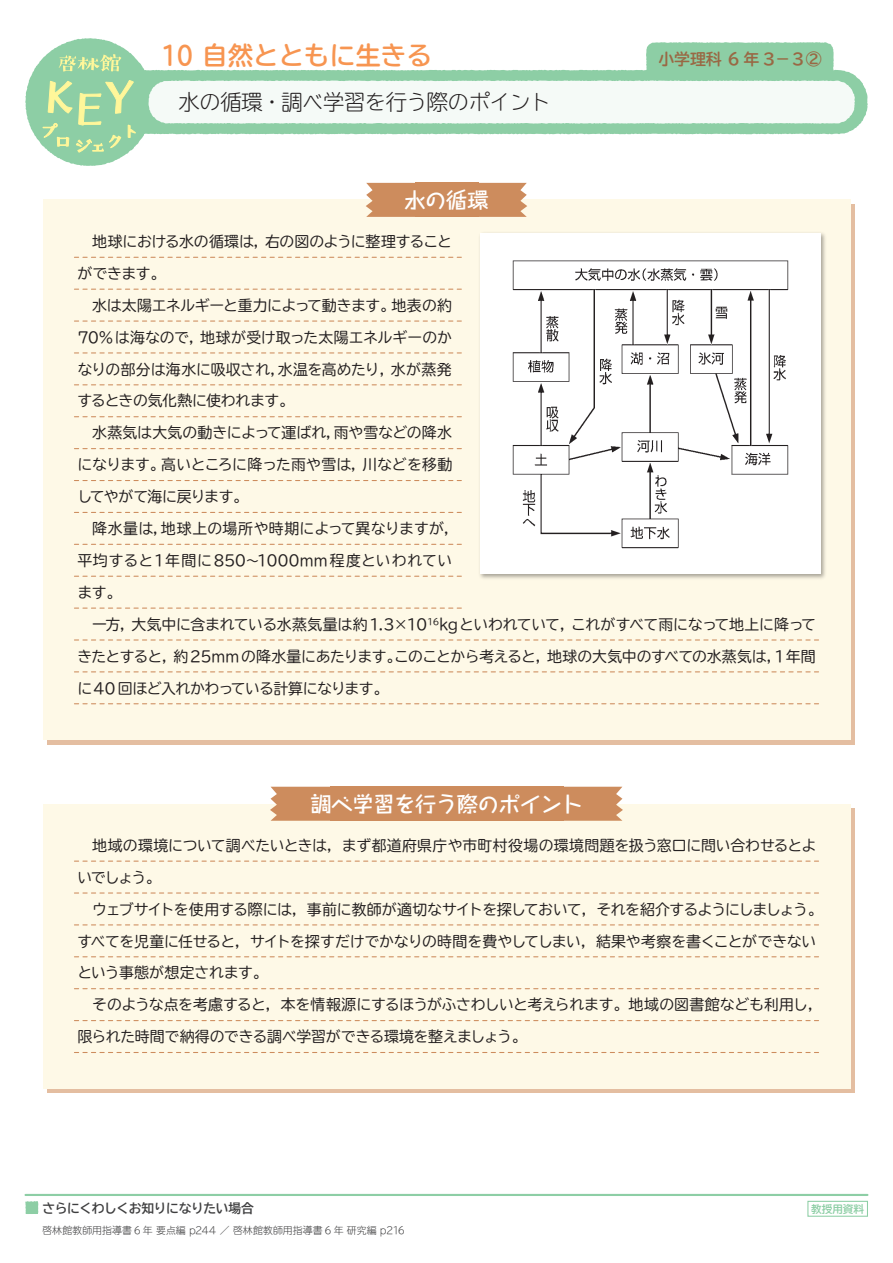
<style>
.page{position:relative;width:893px;height:1263px;background:#fff}
.page>*{position:absolute;margin:0;border:0;box-sizing:border-box;transform-origin:0 0}
.t1{font:700 25.5px "TBUDR Go Std";color:#f79551;scale:.85 1}
.t2{font:300 21.3px "TBUDR Go Std Super";letter-spacing:-.02em;color:#231f20}
.t3{font:700 21.3px "Taka Hand Std De";letter-spacing:-.01em;color:#fff}
.t4{font:700 15.9px "TBUDR Go Std";letter-spacing:-.005em;color:#996844}
.t5{font:14.85px/32px "TBUDR Go Std";letter-spacing:-.015em;color:#231f20}
.t6{font:14.85px/32px "TBUDR Go Std";letter-spacing:-.04em;color:#231f20}
.t7{font:14.85px/32px "TBUDR Go Std";letter-spacing:.015em;color:#231f20}
.t8{font:14.85px "TBUDR Go Std";letter-spacing:.02em;color:#231f20}
.t9{font:14.85px "TBUDR Go Std";letter-spacing:.005em;color:#231f20}
.t10{font:14.85px "TBUDR Go Std";letter-spacing:-.035em;color:#231f20}
.t11{font:14.85px "TBUDR Go Std";letter-spacing:-.045em;color:#231f20}
.t12{font:700 12.75px "TBUD Go Std";letter-spacing:-.03em;color:#3e3e3f}
.t13{font:700 10.65px "TBUDR Go Std";letter-spacing:-.005em;color:#8dcea5}
.t14{font:300 9.9px "TBUDR Go Std Super";letter-spacing:-.005em;color:#3e3e3f}
</style>
<div class="page">
<div style="left:43px;top:200px;width:807px;height:540px;background:#fef9e7"></div>
<svg style="left:74px;top:257px;width:387px;height:1px"></svg>
<svg style="left:74px;top:289px;width:387px;height:1px"></svg>
<svg style="left:74px;top:320px;width:387px;height:2px"></svg>
<svg style="left:74px;top:352px;width:387px;height:1px"></svg>
<svg style="left:74px;top:384px;width:387px;height:1px"></svg>
<svg style="left:74px;top:416px;width:387px;height:1px"></svg>
<svg style="left:74px;top:448px;width:387px;height:1px"></svg>
<svg style="left:74px;top:480px;width:387px;height:1px"></svg>
<svg style="left:74px;top:512px;width:387px;height:1px"></svg>
<svg style="left:74px;top:544px;width:387px;height:1px"></svg>
<svg style="left:74px;top:576px;width:387px;height:1px"></svg>
<svg style="left:74px;top:608px;width:387px;height:1px"></svg>
<div style="left:47px;top:808px;width:808px;height:285px;background:#e4bea1"></div>
<div style="left:43px;top:804px;width:807px;height:285px;background:#fef9e7"></div>
<svg style="left:74px;top:860px;width:745px;height:2px"></svg>
<svg style="left:74px;top:892px;width:745px;height:1px"></svg>
<svg style="left:74px;top:924px;width:745px;height:1px"></svg>
<svg style="left:74px;top:956px;width:745px;height:1px"></svg>
<svg style="left:74px;top:988px;width:745px;height:1px"></svg>
<svg style="left:74px;top:1020px;width:745px;height:1px"></svg>
<svg style="left:74px;top:1052px;width:745px;height:1px"></svg>
<svg style="left:74px;top:639px;width:745px;height:1px"></svg>
<svg style="left:74px;top:671px;width:745px;height:1px"></svg>
<svg style="left:74px;top:703px;width:745px;height:1px"></svg>
<svg style="left:563px;top:787px;width:60px;height:34px"></svg>
<svg style="left:366px;top:183px;width:161px;height:34px"></svg>
<div style="left:415px;top:183px;width:63px;height:34px;background:#cd8c5d"></div>
<svg style="left:270px;top:787px;width:60px;height:34px"></svg>
<div style="left:330px;top:787px;width:233px;height:34px;background:#cd8c5d"></div>
<img style="left:480px;top:233px;width:345px;height:346px">
<div style="left:480px;top:234px;width:341px;height:340px;background:#fff"></div>
<img style="left:512px;top:260px;width:277px;height:289px">
<svg style="left:25px;top:38px;width:830px;height:128px"></svg>
<hr style="left:26px;top:1194px;width:841px;height:2px;background:#8dcea5">
<div style="left:807px;top:1201px;width:61px;height:16px;border:1px solid #8dcea5"></div>
<svg style="left:25px;top:1201px;width:14px;height:13px"></svg>
<h1 class="t1" style="left:161px;top:35px;width:320px">10 自然とともに生きる</h1>
<h2 class="t2" style="left:178px;top:85px;width:374px">水の循環・調べ学習を行う際のポイント</h2>
<p class="t4" style="left:658px;top:46px;width:165px">小学理科 6 年 3－３2</p>
<h2 class="t3" style="left:404px;top:185px;width:86px">水の循環</h2>
<p class="t5" style="left:77px;top:225px;width:193px">　地球における水の循環は，ができます。</p>
<p class="t10" style="left:265px;top:229px;width:189px">右の図のように整理すること</p>
<p class="t5" style="left:200px;top:289px;width:253px;text-indent:-123px">　水は太陽エネルギーと重力によって動きます。<br>地球が受け取った太陽エネルギーのか</p>
<p class="t5" style="left:392px;top:289px;width:62px">地表の約</p>
<p class="t5" style="left:77px;top:321px;width:128px">70%は海なので，</p>
<p class="t5" style="left:77px;top:353px;width:218px">なりの部分は海水に吸収され，するときの気化熱に使われます。</p>
<p class="t5" style="left:278px;top:353px;width:118px">水温を高めたり，</p>
<p class="t5" style="left:391px;top:353px;width:62px">水が蒸発</p>
<p class="t5" style="left:77px;top:417px;width:265px">　水蒸気は大気の動きによって運ばれ，</p>
<p class="t5" style="left:334px;top:417px;width:120px">雨や雪などの降水</p>
<p class="t9" style="left:161px;top:452px;width:206px">高いところに降った雨や雪は，</p>
<p class="t5" style="left:362px;top:448px;width:91px">川などを移動</p>
<p class="t5" style="left:77px;top:448px;width:89px">になります。</p>
<p class="t6" style="left:77px;top:480px;width:173px">してやがて海に戻ります。</p>
<p class="t8" style="left:161px;top:516px;width:300px">地球上の場所や時期によって異なりますが，</p>
<p class="t7" style="left:77px;top:512px;width:376px">　降水量は，<br>平均すると1年間に850~1000mm程度といわれています。</p>
<p class="t5" style="left:77px;top:608px;width:59px">　一方，</p>
<p class="t5" style="left:131px;top:608px;width:445px">大気中に含まれている水蒸気量は約1.3×10<sup>16</sup>kgといわれていて，</p>
<p class="t5" style="left:571px;top:608px;width:246px">これがすべて雨になって地上に降って</p>
<p class="t5" style="left:173px;top:640px;width:230px">約25mmの降水量にあたります。</p>
<p class="t11" style="left:394px;top:644px;width:158px">このことから考えると，</p>
<p class="t6" style="left:77px;top:640px;width:313px">きたとすると，<br>に40 回ほど入れかわっている計算になります。</p>
<p class="t5" style="left:547px;top:640px;width:270px">地球の大気中のすべての水蒸気は，1年間</p>
<h2 class="t3" style="left:310px;top:789px;width:274px">調べ学習を行う際のポイント</h2>
<p class="t5" style="left:77px;top:829px;width:747px">　地域の環境について調べたいときは，まず都道府県庁や市町村役場の環境問題を扱う窓口に問い合わせるとよいでしょう。<br>　ウェブサイトを使用する際には，事前に教師が適切なサイトを探しておいて，それを紹介するようにしましょう。すべてを児童に任せると，サイトを探すだけでかなりの時間を費やしてしまい，結果や考察を書くことができないという事態が想定されます。<br>　そのような点を考慮すると，本を情報源にするほうがふさわしいと考えられます。地域の図書館なども利用し，限られた時間で納得のできる調べ学習ができる環境を整えましょう。</p>
<p class="t12" style="left:42px;top:1197px;width:213px">さらにくわしくお知りになりたい場合</p>
<p class="t14" style="left:42px;top:1222px;width:364px">啓林館教師用指導書 6 年要点編 p244 ／啓林館教師用指導書 6 年研究編 p216</p>
<p class="t13" style="left:811px;top:1200px;width:54px">教授用資料</p>
</div>
